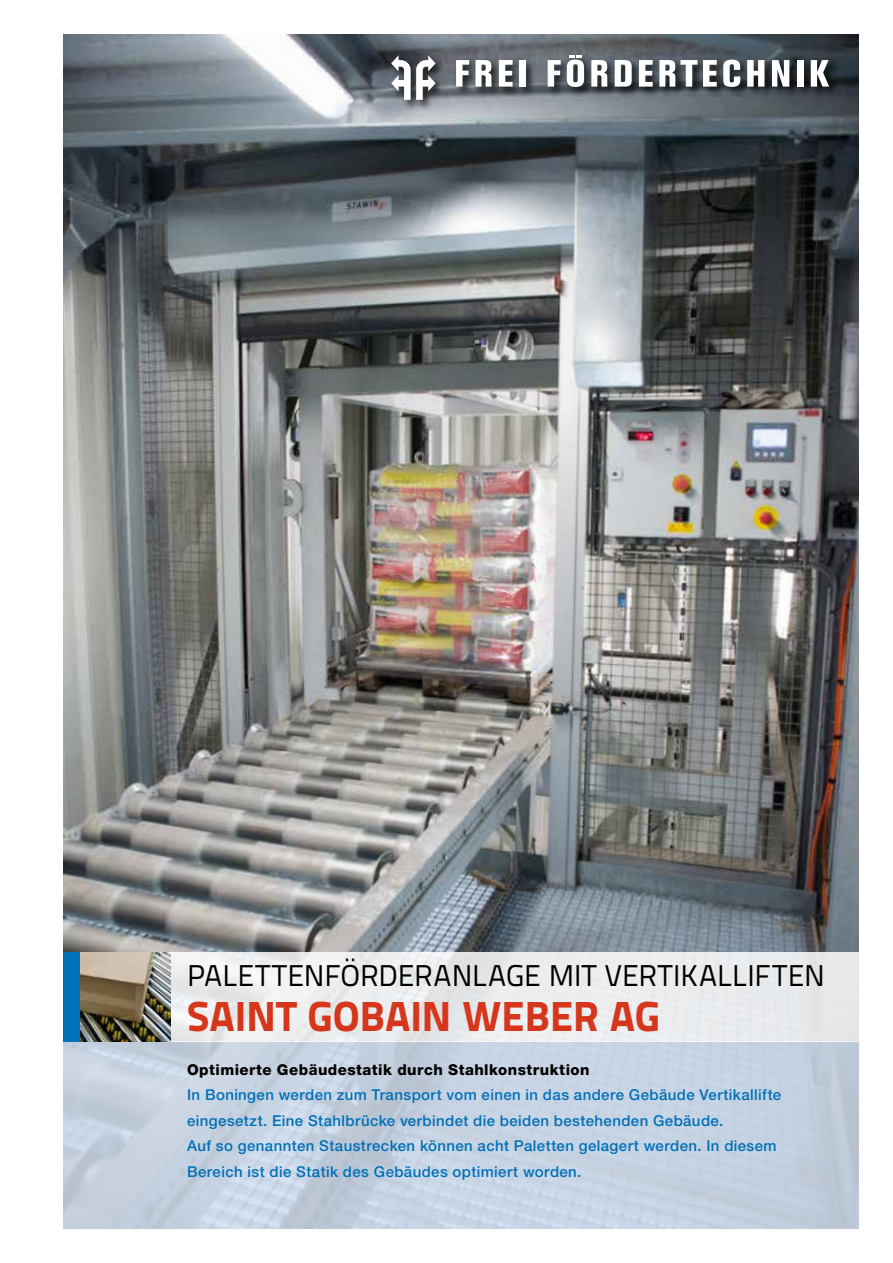
<style>
.page{position:relative;width:893px;height:1263px;background:#fff}
.page>*{position:absolute;margin:0;border:0;box-sizing:border-box;transform-origin:0 0}
.t1{font:800 42px "Titillium Text 22 L";color:#d6361b}
.t2{font:30px "Titillium Text 22 L";letter-spacing:-.005em;color:#000}
.t3{font:500 15px/25.5px "Helvetica Neue";letter-spacing:.025em;color:#0070b8}
.t4{font:800 15px "Helvetica Neue";letter-spacing:.03em;color:#000}
</style>
<div class="page">
<img style="left:64px;top:34px;width:795px;height:918px">
<svg style="left:64px;top:1042px;width:795px;height:187px;background:#c5d1e0"></svg>
<div style="left:64px;top:952px;width:795px;height:90px;background:#eaecee"></div>
<div style="left:64px;top:952px;width:17px;height:90px;background:#0070b8"></div>
<img style="left:81px;top:952px;width:89px;height:90px">
<div style="left:389px;top:53px;width:451px;height:58px;background:#000;opacity:.8"></div>
<svg style="left:499px;top:60px;width:14px;height:27px"></svg>
<svg style="left:456px;top:60px;width:13px;height:27px"></svg>
<div style="left:519px;top:60px;width:7px;height:27px;background:#fff"></div>
<svg style="left:548px;top:60px;width:13px;height:27px"></svg>
<svg style="left:747px;top:60px;width:17px;height:27px"></svg>
<svg style="left:772px;top:60px;width:17px;height:27px"></svg>
<svg style="left:723px;top:60px;width:17px;height:27px"></svg>
<div style="left:797px;top:60px;width:6px;height:27px;background:#fff"></div>
<svg style="left:811px;top:60px;width:18px;height:27px"></svg>
<svg style="left:639px;top:60px;width:14px;height:27px"></svg>
<svg style="left:615px;top:60px;width:17px;height:27px"></svg>
<svg style="left:703px;top:60px;width:14px;height:27px"></svg>
<svg style="left:391px;top:55px;width:45px;height:45px"></svg>
<svg style="left:659px;top:60px;width:38px;height:27px"></svg>
<svg style="left:591px;top:60px;width:16px;height:27px"></svg>
<svg style="left:475px;top:60px;width:16px;height:27px"></svg>
<svg style="left:567px;top:55px;width:17px;height:32px"></svg>
<h2 class="t2" style="left:187px;top:953px;width:639px">PALETTENFÖRDERANLAGE MIT VERTIKALLIFTEN</h2>
<h1 class="t1" style="left:187px;top:983px;width:474px">SAINT GOBAIN WEBER AG</h1>
<p class="t4" style="left:187px;top:1060px;width:404px">Optimierte Gebäudestatik durch Stahlkonstruktion</p>
<p class="t3" style="left:187px;top:1082px;width:596px">In Boningen werden zum Transport vom einen in das andere Gebäude Vertikallifte eingesetzt. Eine Stahlbrücke verbindet die beiden bestehenden Gebäude.<br>Auf so genannten Staustrecken können acht Paletten gelagert werden. In diesem Bereich ist die Statik des Gebäudes optimiert worden.</p>
</div>
